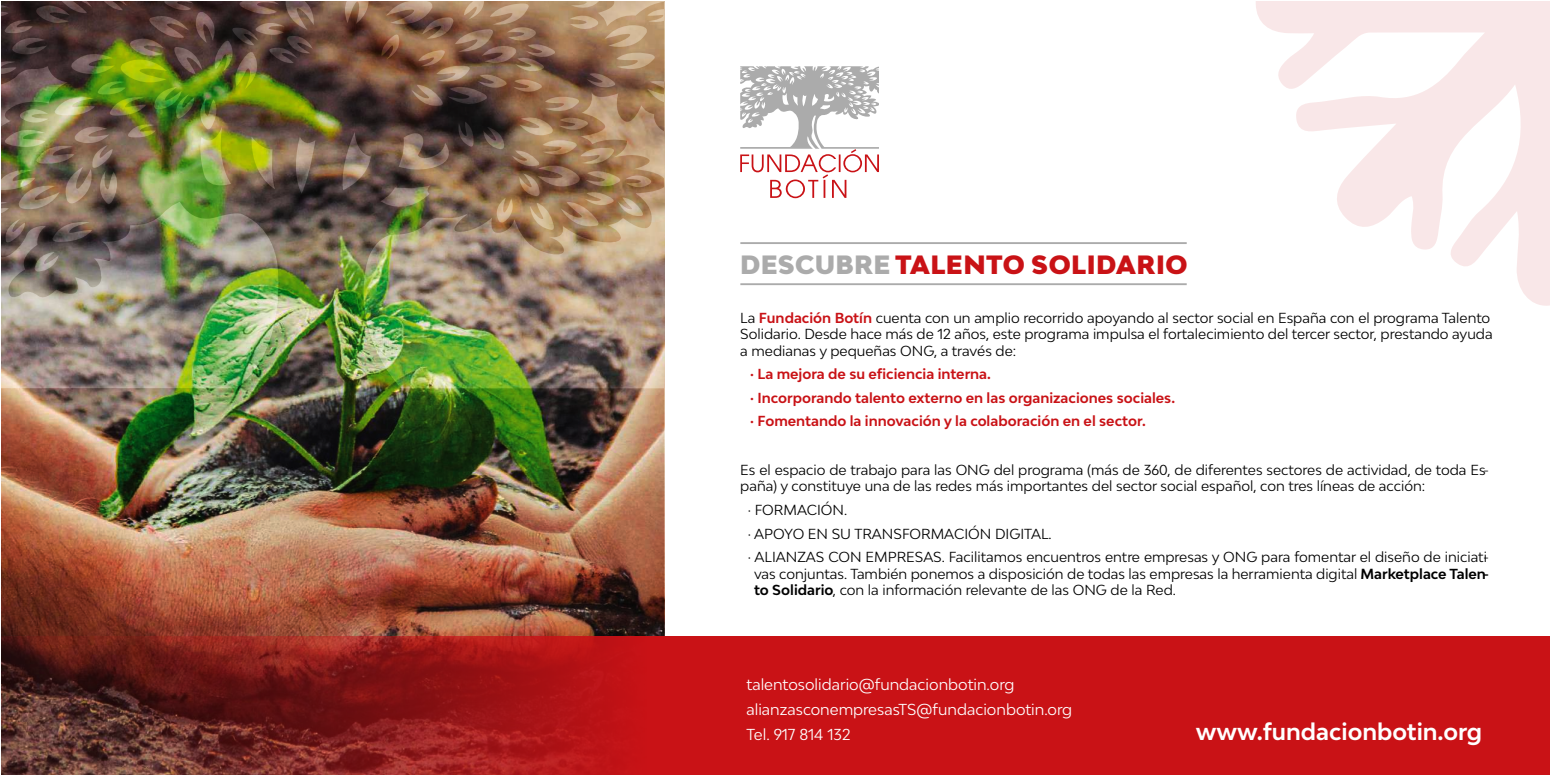
<style>
.page{position:relative;width:1550px;height:775px;background:#fff}
.page>*{position:absolute;margin:0;border:0;box-sizing:border-box;transform-origin:0 0}
.t1{font:900 25px "Bw Modelica";letter-spacing:.02em;color:#c91216}
.t2{font:700 22.5px "Bw Modelica";color:#fff}
.t3{font:15px/25px "Bw Modelica";color:#fff}
.t4{font:13.75px/16.5px "Bw Modelica";color:#000}
.t5{font:700 13.75px/23.6px "Bw Modelica";color:#c91216}
.s1{color:#ababab}
.s2{font-weight:700;color:#c91216}
.s3{font-weight:700}
</style>
<div class="page">
<img style="left:1px;top:1px;width:664px;height:635px">
<svg style="left:1px;top:636px;width:1549px;height:139px;background:#ab1718"></svg>
<svg style="left:740px;top:66px;width:139px;height:132px"></svg>
<hr style="left:740px;top:242px;width:447px;height:2px;background:#ababab">
<hr style="left:740px;top:283px;width:447px;height:2px;background:#ababab">
<svg style="left:1256px;top:1px;width:294px;height:305px"></svg>
<h1 class="t1" style="left:740px;top:248px;width:449px"><span class="s1">DESCUBRE</span> TALENTO SOLIDARIO</h1>
<p class="t4" style="left:740px;top:309px;width:754px">La <span class="s2">Fundación Botín</span> cuenta con un amplio recorrido apoyando al sector social en España con el programa Talento<br>Solidario. Desde hace más de 12 años, este programa impulsa el fortalecimiento del tercer sector, prestando ayuda a medianas y pequeñas ONG, a través de:</p>
<p class="t5" style="left:750px;top:362px;width:426px">· La mejora de su eficiencia interna.<br>· Incorporando talento externo en las organizaciones sociales. · Fomentando la innovación y la colaboración en el sector.</p>
<p class="t4" style="left:740px;top:461px;width:750px">Es el espacio de trabajo para las ONG del programa (más de 360, de diferentes sectores de actividad, de toda Es&shy;paña) y constituye una de las redes más importantes del sector social español, con tres líneas de acción:</p>
<p class="t4" style="left:748px;top:498px;width:743px;line-height:23.6px">· FORMACIÓN.<br>· APOYO EN SU TRANSFORMACIÓN DIGITAL.<br>· ALIANZAS CON EMPRESAS. Facilitamos encuentros entre empresas y ONG para fomentar el diseño de iniciati-</p>
<p class="t4" style="left:754px;top:565px;width:737px">vas conjuntas. También ponemos a disposición de todas las empresas la herramienta digital <span class="s3">Marketplace Talen&shy;to Solidario</span>, con la información relevante de las ONG de la Red.</p>
<p class="t3" style="left:746px;top:671px;width:327px">talentosolidario@fundacionbotin.org alianzasconempresasTS@fundacionbotin.org<br>Tel. 917 814 132</p>
<h2 class="t2" style="left:1196px;top:717px;width:288px">www.fundacionbotin.org</h2>
</div>
